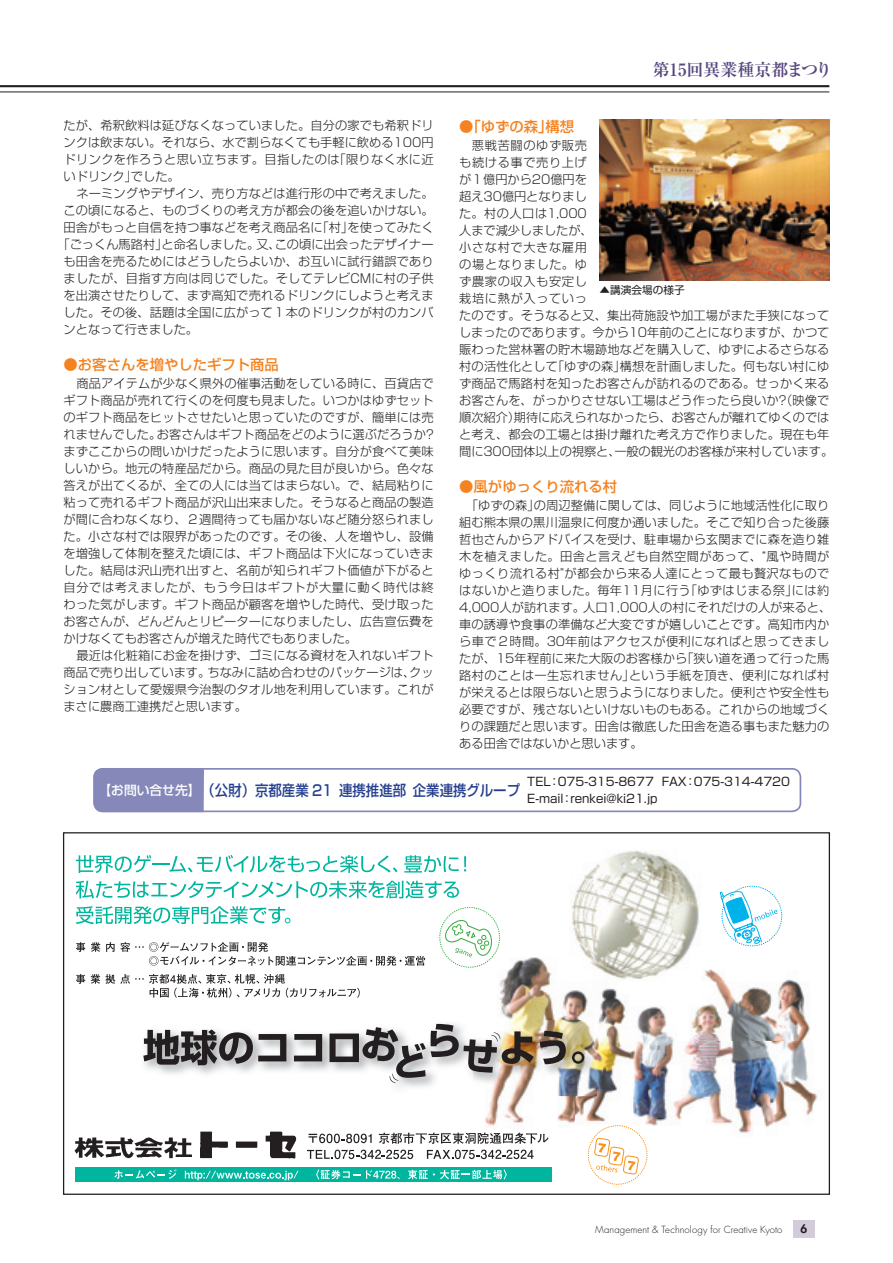
<style>
.page{position:relative;width:893px;height:1263px;background:#fff}
.page>*{position:absolute;margin:0;border:0;box-sizing:border-box;transform-origin:0 0}
.t1{font:16.95px "Ryumin Pro Bold 90 pv RKSJ H";color:#58477e}
.t2{font:14.85px "Shin Go Pr 6 Medium 90 pv RKSJ H";color:#253f8e;scale:.9 1}
.t3{font:14.4px "Shin Go Pr 6 Medium 90 pv RKSJ H";color:#f58220}
.t4{font:12.15px/17px "Shin Go Pr 6 Light 90 pv RKSJ H";letter-spacing:.01em;color:#231f20;text-align:justify}
.t5{font:11.7px/17px "Shin Go Pr 6 Regular 90 pv RKSJ H";color:#231f20}
.t6{font:800 11.7px "Futura";color:#231f20}
.t7{font:10.65px "Shin Go Pr 6 Regular 90 pv RKSJ H";color:#231f20}
.t8{font:300 9.6px "Futura";letter-spacing:.01em;color:#231f20}
.s1{font-size:12.75px;color:#fff}
</style>
<div class="page">
<div style="left:793px;top:1220px;width:21px;height:17px;background:#d2cbd9"></div>
<hr style="left:0;top:92px;width:829px;height:1px;background:#231f20">
<hr style="left:0;top:85px;width:829px;height:2px;background:#231f20">
<div style="left:93px;top:768px;width:708px;height:44px;border:2px solid #8688ba;border-radius:9px"></div>
<div style="left:93px;top:768px;width:112px;height:45px;background:#8688ba"></div>
<hr style="left:103px;top:768px;width:92px;height:2px;background:#8688ba">
<img style="left:599px;top:119px;width:230px;height:162px">
<img style="left:499px;top:850px;width:311px;height:192px">
<img style="left:574px;top:1042px;width:244px;height:91px">
<img style="left:484px;top:1095px;width:90px;height:44px">
<img style="left:145px;top:1020px;width:451px;height:75px">
<svg style="left:143px;top:1029px;width:143px;height:36px;background:#7f7d7e"></svg>
<svg style="left:294px;top:1034px;width:28px;height:27px"></svg>
<svg style="left:572px;top:1051px;width:12px;height:13px"></svg>
<img style="left:329px;top:1024px;width:237px;height:59px">
<svg style="left:76px;top:855px;width:321px;height:18px"></svg>
<svg style="left:404px;top:855px;width:54px;height:18px"></svg>
<svg style="left:464px;top:856px;width:2px;height:15px"></svg>
<svg style="left:308px;top:1134px;width:63px;height:9px"></svg>
<svg style="left:379px;top:1133px;width:169px;height:11px"></svg>
<svg style="left:307px;top:1150px;width:106px;height:9px"></svg>
<svg style="left:427px;top:1150px;width:106px;height:9px"></svg>
<div style="left:75px;top:1167px;width:476px;height:15px;background:#00b59d"></div>
<svg style="left:114px;top:1169px;width:62px;height:10px"></svg>
<svg style="left:185px;top:1171px;width:113px;height:9px"></svg>
<svg style="left:316px;top:1169px;width:84px;height:11px"></svg>
<svg style="left:408px;top:1169px;width:98px;height:11px"></svg>
<img style="left:74px;top:1131px;width:223px;height:28px">
<svg style="left:76px;top:881px;width:427px;height:117px"></svg>
<svg style="left:586px;top:1123px;width:63px;height:62px"></svg>
<svg style="left:717px;top:882px;width:69px;height:68px"></svg>
<h1 class="t1" style="left:652px;top:63px;width:181px">第15回異業種京都まつり</h1>
<p class="t4" style="left:64px;top:118px;width:371px">たが、希釈飲料は延びなくなっていました。自分の家でも希釈ドリンクは飲まない。それなら、水で割らなくても手軽に飲める100円ドリンクを作ろうと思い立ちます。目指したのは「限りなく水に近いドリンク」でした。</p>
<p class="t4" style="left:76px;top:187px;width:359px">ネーミングやデザイン、売り方などは進行形の中で考えました。</p>
<p class="t4" style="left:64px;top:204px;width:371px">この頃になると、ものづくりの考え方が都会の後を追いかけない。</p>
<p class="t4" style="left:64px;top:221px;width:371px">田舎がもっと自信を持つ事などを考え商品名に「村」を使ってみたく</p>
<p class="t4" style="left:57px;top:238px;width:378px">「ごっくん馬路村」と命名しました。又、この頃に出会ったデザイナー</p>
<p class="t4" style="left:64px;top:255px;width:371px">も田舎を売るためにはどうしたらよいか、お互いに試行錯誤であり</p>
<p class="t4" style="left:64px;top:272px;width:371px">ましたが、目指す方向は同じでした。そしてテレビCMに村の子供</p>
<p class="t4" style="left:64px;top:289px;width:371px">を出演させたりして、まず高知で売れるドリンクにしようと考えま</p>
<p class="t4" style="left:64px;top:306px;width:371px">した。その後、話題は全国に広がって１本のドリンクが村のカンバ</p>
<p class="t4" style="left:64px;top:323px;width:136px">ンとなって行きました。</p>
<p class="t3" style="left:64px;top:359px;width:217px">●お客さんを増やしたギフト商品</p>
<p class="t4" style="left:64px;top:377px;width:371px;text-indent:13px">商品アイテムが少なく県外の催事活動をしている時に、百貨店でギフト商品が売れて行くのを何度も見ました。いつかはゆずセットのギフト商品をヒットさせたいと思っていたのですが、簡単には売れませんでした。お客さんはギフト商品をどのように選ぶだろうか?まずここからの問いかけだったように思います。自分が食べて美味しいから。地元の特産品だから。商品の見た目が良いから。色々な答えが出てくるが、全ての人には当てはまらない。で、結局粘りに粘って売れるギフト商品が沢山出来ました。そうなると商品の製造が間に合わなくなり、２週間待っても届かないなど随分怒られました。小さな村では限界があったのです。その後、人を増やし、設備を増強して体制を整えた頃には、ギフト商品は下火になっていきました。結局は沢山売れ出すと、名前が知られギフト価値が下がると自分では考えましたが、もう今日はギフトが大量に動く時代は終わった気がします。ギフト商品が顧客を増やした時代、受け取ったお客さんが、どんどんとリピーターになりましたし、広告宣伝費をかけなくてもお客さんが増えた時代でもありました。</p>
<p class="t4" style="left:64px;top:649px;width:371px;text-indent:13px">最近は化粧箱にお金を掛けず、ゴミになる資材を入れないギフト商品で売り出しています。ちなみに詰め合わせのパッケージは、クッション材として愛媛県今治製のタオル地を利用しています。これがまさに農商工連携だと思います。</p>
<p class="t3" style="left:459px;top:121px;width:116px">●「ゆずの森」構想</p>
<p class="t4" style="left:459px;top:138px;width:375px;text-align:left;text-indent:13px">悪戦苦闘のゆず販売<br>も続ける事で売り上げ<br>が１億円から20億円を<br>超え30億円となりまし<br>た。村の人口は1,000<br>人まで減少しましたが、<br>小さな村で大きな雇用<br>の場となりました。ゆ<br>ず農家の収入も安定し<br>栽培に熱が入っていっ<br>たのです。そうなると又、集出荷施設や加工場がまた手狭になってしまったのであります。今から10年前のことになりますが、かつて賑わった営林署の貯木場跡地などを購入して、ゆずによるさらなる村の活性化として「ゆずの森」構想を計画しました。何もない村にゆず商品で馬路村を知ったお客さんが訪れるのである。せっかく来るお客さんを、がっかりさせない工場はどう作ったら良いか?（映像で順次紹介）期待に応えられなかったら、お客さんが離れてゆくのではと考え、都会の工場とは掛け離れた考え方で作りました。現在も年間に300団体以上の視察と、一般の観光のお客様が来村しています。</p>
<p class="t3" style="left:459px;top:481px;width:159px">●風がゆっくり流れる村</p>
<p class="t4" style="left:459px;top:499px;width:373px;text-align:left;text-indent:7px">「ゆずの森」の周辺整備に関しては、同じように地域活性化に取り組む熊本県の黒川温泉に何度か通いました。そこで知り合った後藤哲也さんからアドバイスを受け、駐車場から玄関までに森を造り雑木を植えました。田舎と言えども自然空間があって、“風や時間がゆっくり流れる村”が都会から来る人達にとって最も贅沢なものではないかと造りました。毎年11月に行う「ゆずはじまる祭」には約4,000人が訪れます。人口1,000人の村にそれだけの人が来ると、車の誘導や食事の準備など大変ですが嬉しいことです。高知市内から車で２時間。30年前はアクセスが便利になればと思ってきましたが、15年程前に来た大阪のお客様から「狭い道を通って行った馬路村のことは一生忘れません」という手紙を頂き、便利になれば村が栄えるとは限らないと思うようになりました。便利さや安全性も必要ですが、残さないといけないものもある。これからの地域づくりの課題だと思います。田舎は徹底した田舎を造る事もまた魅力のある田舎ではないかと思います。</p>
<p class="t2" style="left:98px;top:785px;width:470px"><span class="s1">【お問い合せ先】</span>（公財）京都産業 21 連携推進部企業連携グループ</p>
<p class="t5" style="left:527px;top:775px;width:264px">TEL：075-315-8677 FAX：075-314-4720<br>E-mail：renkei@ki21.jp</p>
<p class="t7" style="left:599px;top:286px;width:87px">▲講演会場の様子</p>
<p class="t8" style="left:595px;top:1225px;width:189px">Management &amp; Technology for Creative Kyoto</p>
<p class="t6" style="left:800px;top:1223px;width:8px">6</p>
</div>
